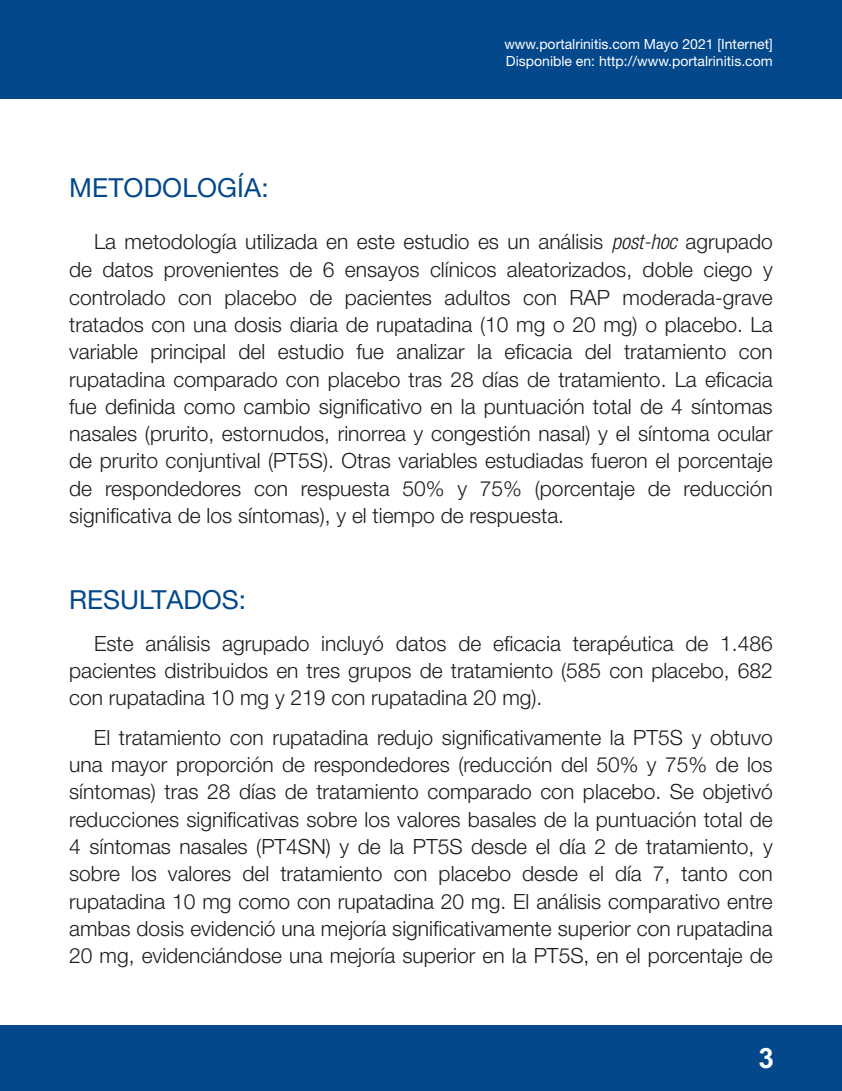
<style>
.page{position:relative;width:842px;height:1091px;background:#fff}
.page>*{position:absolute;margin:0;border:0;box-sizing:border-box;transform-origin:0 0}
.t1{font:700 28px "Arial";color:#fff}
.t2{font:26.25px "Helvetica Neue LT Std";letter-spacing:.005em;color:#04488c}
.t3{font:300 21px/27.5px "Helvetica Neue LT Std";color:#1d1d1b;text-align:justify}
.t4{font:14px/16.3px "Helvetica Neue LT Std";color:#fff}
.s1{font-style:italic;font-stretch:condensed}
</style>
<div class="page">
<div style="left:0;top:0;width:842px;height:99px;background:#04488c"></div>
<div style="left:0;top:1024px;width:842px;height:66px;background:#04488c"></div>
<p class="t4" style="left:504px;top:38px;width:270px">www.portalrinitis.com Mayo 2021 [Internet]<br>Disponible en: http://www.portalrinitis.com</p>
<p class="t2" style="left:69px;top:178px;width:201px">METODOLOGÍA:</p>
<p class="t3" style="left:69px;top:230px;width:705px;text-indent:25px">La metodología utilizada en este estudio es un análisis <span class="s1">post-hoc</span> agrupado de datos provenientes de 6 ensayos clínicos aleatorizados, doble ciego y controlado con placebo de pacientes adultos con RAP moderada-grave tratados con una dosis diaria de rupatadina (10 mg o 20 mg) o placebo. La variable principal del estudio fue analizar la eficacia del tratamiento con rupatadina comparado con placebo tras 28 días de tratamiento. La eficacia fue definida como cambio significativo en la puntuación total de 4 síntomas nasales (prurito, estornudos, rinorrea y congestión nasal) y el síntoma ocular de prurito conjuntival (PT5S). Otras variables estudiadas fueron el porcentaje de respondedores con respuesta 50% y 75% (porcentaje de reducción significativa de los síntomas), y el tiempo de respuesta.</p>
<p class="t2" style="left:69px;top:590px;width:178px">RESULTADOS:</p>
<p class="t3" style="left:69px;top:632px;width:705px;text-indent:25px">Este análisis agrupado incluyó datos de eficacia terapéutica de 1.486 pacientes distribuidos en tres grupos de tratamiento (585 con placebo, 682 con rupatadina 10 mg y 219 con rupatadina 20 mg).</p>
<p class="t3" style="left:69px;top:726px;width:705px;text-indent:25px">El tratamiento con rupatadina redujo significativamente la PT5S y obtuvo una mayor proporción de respondedores (reducción del 50% y 75% de los síntomas) tras 28 días de tratamiento comparado con placebo. Se objetivó reducciones significativas sobre los valores basales de la puntuación total de 4 síntomas nasales (PT4SN) y de la PT5S desde el día 2 de tratamiento, y sobre los valores del tratamiento con placebo desde el día 7, tanto con rupatadina 10 mg como con rupatadina 20 mg. El análisis comparativo entre ambas dosis evidenció una mejoría significativamente superior con rupatadina 20 mg, evidenciándose una mejoría superior en la PT5S, en el porcentaje de</p>
<h1 class="t1" style="left:758px;top:1047px;width:17px">3</h1>
</div>
